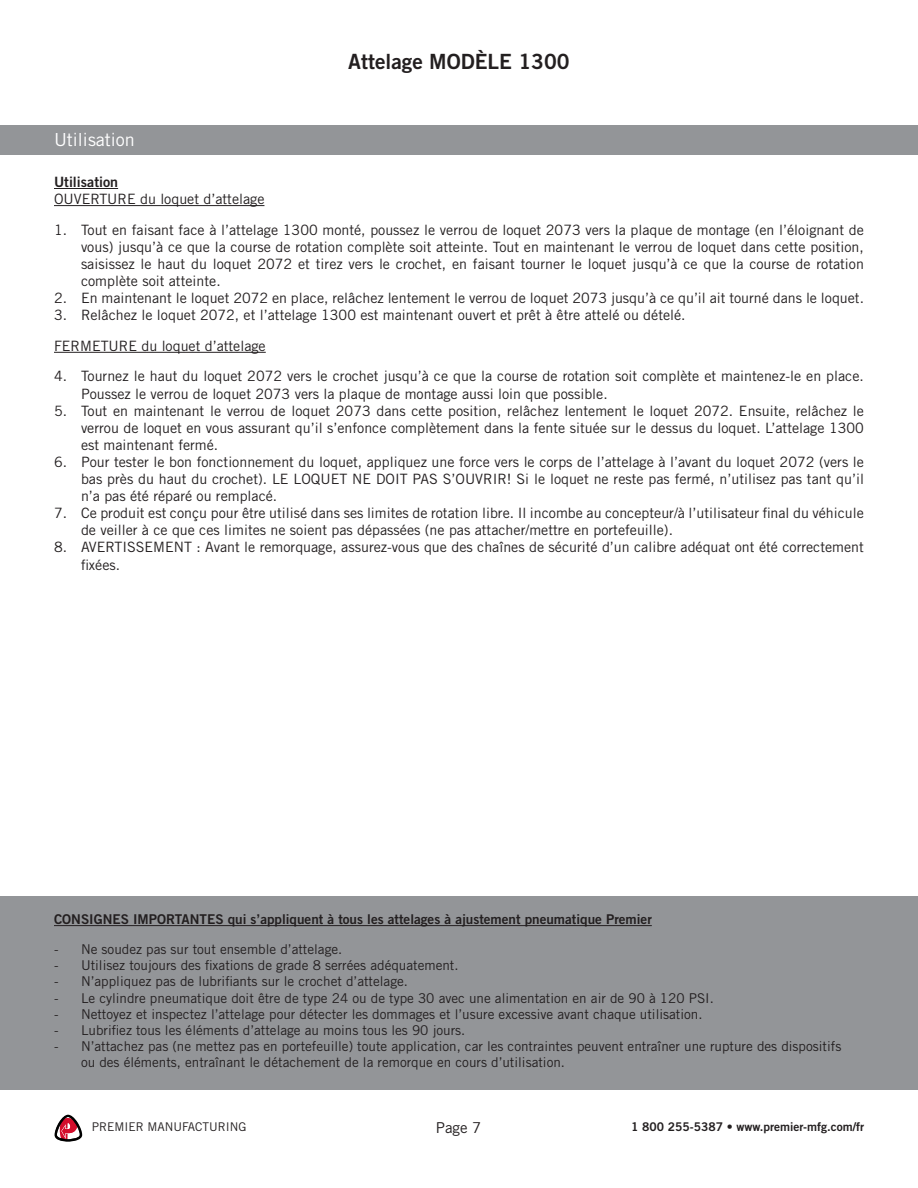
<style>
.page{position:relative;width:918px;height:1188px;background:#fff}
.page>*{position:absolute;margin:0;border:0;box-sizing:border-box;transform-origin:0 0}
.t1{font:21px "Trade Gothic LT Std Bd 2";color:#231f20}
.t2{font:18px "Trade Gothic LT Std";color:#fff}
.t3{font:15px "Trade Gothic LT Std";color:#231f20}
.t4{font:14.25px/17.1px "Trade Gothic LT Std";color:#231f20;text-align:justify}
.t5{font:14.25px "Trade Gothic LT Std Bd 2";color:#231f20}
.t6{font:13.5px/16.2px "Trade Gothic LT Std";color:#231f20}
.t7{font:13.5px "Trade Gothic LT Std Bd 2";color:#231f20}
.t8{font:12px "Trade Gothic LT Std Bd 2";color:#231f20}
.t9{font:12px "Trade Gothic LT Std";color:#231f20}
</style>
<div class="page">
<svg style="left:54px;top:1114px;width:29px;height:28px"></svg>
<div style="left:0;top:125px;width:918px;height:30px;background:#939598"></div>
<div style="left:0;top:896px;width:918px;height:194px;background:#939598"></div>
<hr style="left:54px;top:925px;width:598px;height:1px;background:#231f20">
<hr style="left:54px;top:188px;width:64px;height:1px;background:#231f20">
<hr style="left:54px;top:205px;width:210px;height:1px;background:#231f20">
<hr style="left:54px;top:352px;width:212px;height:1px;background:#231f20">
<p class="t2" style="left:54px;top:129px;width:83px">Utilisation</p>
<p class="t1" style="left:348px;top:49px;width:223px">Attelage MODÈLE 1300</p>
<p class="t5" style="left:54px;top:173px;width:66px">Utilisation</p>
<p class="t4" style="left:54px;top:190px;width:212px">OUVERTURE du loquet d’attelage</p>
<p class="t4" style="left:81px;top:221px;width:785px;text-indent:-27px">1. Tout en faisant face à l’attelage 1300 monté, poussez le verrou de loquet 2073 vers la plaque de montage (en l’éloignant de vous) jusqu’à ce que la course de rotation complète soit atteinte. Tout en maintenant le verrou de loquet dans cette position, saisissez le haut du loquet 2072 et tirez vers le crochet, en faisant tourner le loquet jusqu’à ce que la course de rotation complète soit atteinte.</p>
<p class="t4" style="left:54px;top:289px;width:812px">2. En maintenant le loquet 2072 en place, relâchez lentement le verrou de loquet 2073 jusqu’à ce qu’il ait tourné dans le loquet.</p>
<p class="t4" style="left:54px;top:306px;width:633px">3. Relâchez le loquet 2072, et l’attelage 1300 est maintenant ouvert et prêt à être attelé ou dételé.</p>
<p class="t4" style="left:54px;top:337px;width:213px">FERMETURE du loquet d’attelage</p>
<p class="t4" style="left:81px;top:368px;width:784px;text-indent:-27px">4. Tournez le haut du loquet 2072 vers le crochet jusqu’à ce que la course de rotation soit complète et maintenez-le en place.<br>Poussez le verrou de loquet 2073 vers la plaque de montage aussi loin que possible.</p>
<p class="t4" style="left:81px;top:402px;width:785px;text-indent:-27px">5. Tout en maintenant le verrou de loquet 2073 dans cette position, relâchez lentement le loquet 2072. Ensuite, relâchez le verrou de loquet en vous assurant qu’il s’enfonce complètement dans la fente située sur le dessus du loquet. L’attelage 1300 est maintenant fermé.</p>
<p class="t4" style="left:81px;top:453px;width:785px;text-indent:-27px">6. Pour tester le bon fonctionnement du loquet, appliquez une force vers le corps de l’attelage à l’avant du loquet 2072 (vers le bas près du haut du crochet). LE LOQUET NE DOIT PAS S’OUVRIR! Si le loquet ne reste pas fermé, n’utilisez pas tant qu’il n’a pas été réparé ou remplacé.</p>
<p class="t4" style="left:81px;top:504px;width:785px;text-indent:-27px">7. Ce produit est conçu pour être utilisé dans ses limites de rotation libre. Il incombe au concepteur/à l’utilisateur final du véhicule de veiller à ce que ces limites ne soient pas dépassées (ne pas attacher/mettre en portefeuille).</p>
<p class="t4" style="left:81px;top:539px;width:784px;text-indent:-27px">8. AVERTISSEMENT : Avant le remorquage, assurez-vous que des chaînes de sécurité d’un calibre adéquat ont été correctement fixées.</p>
<p class="t7" style="left:54px;top:911px;width:599px">CONSIGNES IMPORTANTES qui s’appliquent à tous les attelages à ajustement pneumatique Premier</p>
<p class="t6" style="left:54px;top:941px;width:290px">- Ne soudez pas sur tout ensemble d’attelage.</p>
<p class="t6" style="left:54px;top:957px;width:406px">- Utilisez toujours des fixations de grade 8 serrées adéquatement.</p>
<p class="t6" style="left:54px;top:973px;width:355px">- N’appliquez pas de lubrifiants sur le crochet d’attelage.</p>
<p class="t6" style="left:54px;top:989px;width:661px">- Le cylindre pneumatique doit être de type 24 ou de type 30 avec une alimentation en air de 90 à 120 PSI.</p>
<p class="t6" style="left:54px;top:1006px;width:650px">- Nettoyez et inspectez l’attelage pour détecter les dommages et l’usure excessive avant chaque utilisation.</p>
<p class="t6" style="left:54px;top:1022px;width:413px">- Lubrifiez tous les éléments d’attelage au moins tous les 90 jours.</p>
<p class="t6" style="left:81px;top:1038px;width:762px;text-indent:-27px">- N’attachez pas (ne mettez pas en portefeuille) toute application, car les contraintes peuvent entraîner une rupture des dispositifs ou des éléments, entraînant le détachement de la remorque en cours d’utilisation.</p>
<p class="t9" style="left:92px;top:1120px;width:156px">PREMIER MANUFACTURING</p>
<p class="t3" style="left:436px;top:1119px;width:47px">Page 7</p>
<p class="t8" style="left:631px;top:1119px;width:234px">1 800 255-5387 • www.premier-mfg.com/fr</p>
</div>
